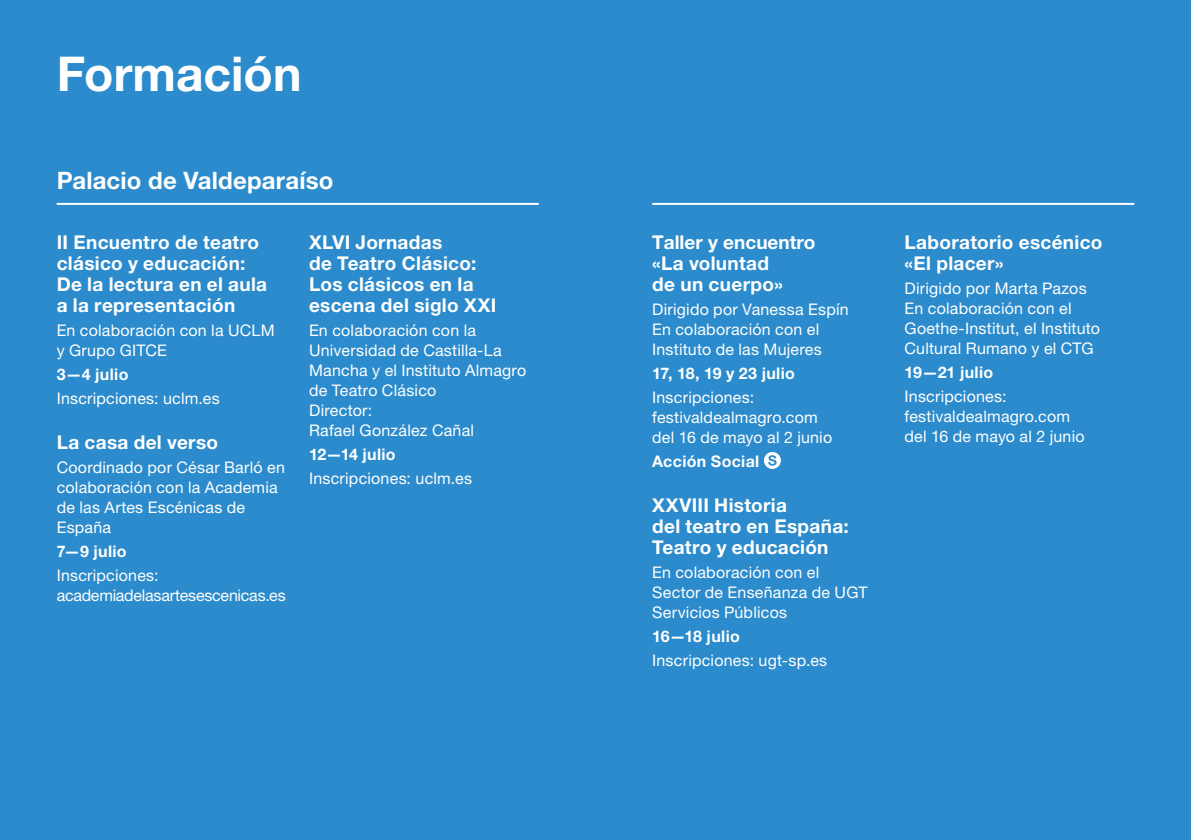
<style>
.page{position:relative;width:1191px;height:840px;background:#fff}
.page>*{position:absolute;margin:0;border:0;box-sizing:border-box;transform-origin:0 0}
.t1{font:700 48px "Helvetica Neue LT Std";color:#fff}
.t2{font:700 24px "Helvetica Neue LT Std";letter-spacing:.005em;color:#fff}
.t3{font:700 19px/21px "Helvetica Neue LT Std";letter-spacing:.015em;color:#fff}
.t4{font:16px/20px "Helvetica Neue LT Std";letter-spacing:.015em;color:#fff}
.t5{font:700 16px "Helvetica Neue LT Std";letter-spacing:.02em;color:#fff}
.t6{font:16px/20px "Helvetica Neue LT Std";letter-spacing:-.01em;color:#fff}
</style>
<div class="page">
<div style="left:0;top:0;width:1191px;height:839px;background:#2b8bcc"></div>
<hr style="left:57px;top:203px;width:482px;height:2px;background:#fff">
<svg style="left:764px;top:451px;width:17px;height:17px"></svg>
<svg style="left:768px;top:455px;width:8px;height:10px"></svg>
<hr style="left:652px;top:203px;width:482px;height:2px;background:#fff">
<h1 class="t1" style="left:57px;top:44px;width:246px">Formación</h1>
<h2 class="t2" style="left:57px;top:165px;width:278px">Palacio de Valdeparaíso</h2>
<p class="t3" style="left:57px;top:231px;width:212px">II Encuentro de teatro clásico y educación:<br>De la lectura en el aula a la representación</p>
<p class="t4" style="left:57px;top:320px;width:219px">En colaboración con la UCLM y Grupo GITCE</p>
<p class="t5" style="left:57px;top:364px;width:73px">3—4 julio</p>
<p class="t4" style="left:57px;top:388px;width:165px">Inscripciones: uclm.es</p>
<p class="t3" style="left:57px;top:431px;width:163px">La casa del verso</p>
<p class="t4" style="left:57px;top:457px;width:230px">Coordinado por César Barló en colaboración con la Academia de las Artes Escénicas de<br>España</p>
<p class="t5" style="left:57px;top:541px;width:71px">7—9 julio</p>
<p class="t6" style="left:57px;top:565px;width:230px">Inscripciones: academiadelasartesescenicas.es</p>
<p class="t3" style="left:309px;top:231px;width:189px">XLVI Jornadas<br>de Teatro Clásico:<br>Los clásicos en la escena del siglo XXI</p>
<p class="t4" style="left:309px;top:320px;width:219px">En colaboración con la<br>Universidad de Castilla-La<br>Mancha y el Instituto Almagro de Teatro Clásico<br>Director:<br>Rafael González Cañal</p>
<p class="t5" style="left:309px;top:444px;width:88px">12—14 julio</p>
<p class="t4" style="left:309px;top:468px;width:165px">Inscripciones: uclm.es</p>
<p class="t3" style="left:652px;top:231px;width:165px">Taller y encuentro «La voluntad<br>de un cuerpo»</p>
<p class="t4" style="left:652px;top:299px;width:198px">Dirigido por Vanessa Espín<br>En colaboración con el<br>Instituto de las Mujeres</p>
<p class="t5" style="left:652px;top:363px;width:144px">17, 18, 19 y 23 julio</p>
<p class="t4" style="left:652px;top:387px;width:181px">Inscripciones: festivaldealmagro.com del 16 de mayo al 2 junio</p>
<p class="t5" style="left:652px;top:451px;width:109px">Acción Social</p>
<p class="t3" style="left:652px;top:494px;width:198px">XXVIII Historia<br>del teatro en España:<br>Teatro y educación</p>
<p class="t4" style="left:652px;top:562px;width:217px">En colaboración con el<br>Sector de Enseñanza de UGT<br>Servicios Públicos</p>
<p class="t5" style="left:652px;top:626px;width:89px">16—18 julio</p>
<p class="t4" style="left:652px;top:650px;width:177px">Inscripciones: ugt-sp.es</p>
<p class="t3" style="left:904px;top:231px;width:199px">Laboratorio escénico «El placer»</p>
<p class="t4" style="left:904px;top:278px;width:197px">Dirigido por Marta Pazos<br>En colaboración con el<br>Goethe-Institut, el Instituto<br>Cultural Rumano y el CTG</p>
<p class="t5" style="left:904px;top:362px;width:90px">19—21 julio</p>
<p class="t4" style="left:904px;top:386px;width:181px">Inscripciones: festivaldealmagro.com del 16 de mayo al 2 junio</p>
</div>
